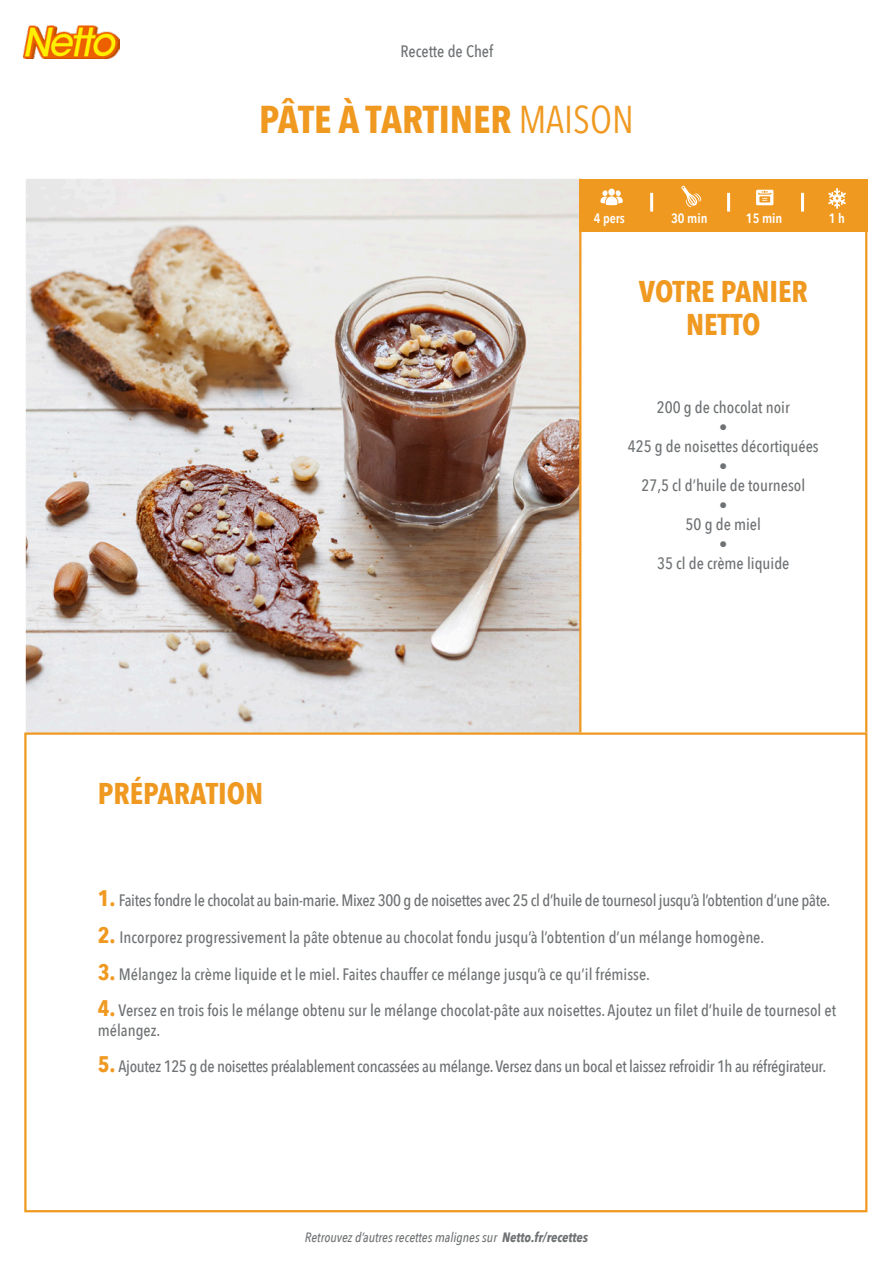
<style>
.page{position:relative;width:893px;height:1263px;background:#fff}
.page>*{position:absolute;margin:0;border:0;box-sizing:border-box;transform-origin:0 0}
.t1{font:700 38.7px "Avenir Next Condensed";color:#f09921}
.t2{font:700 30px "Avenir Next Condensed";color:#f09921}
.t3{font:500 16.5px/19.5px "Avenir Next Condensed";color:#6f7274}
.t4{font:500 16.5px "Avenir Next Condensed";letter-spacing:-.02em;color:#6f7274}
.t5{font:italic 500 13.5px "Avenir Next Condensed";color:#6f7274}
.t6{font:600 13.5px "Avenir Next Condensed";color:#fff}
.s1{font-weight:400}
.s2{font-weight:700;font-size:22.5px;color:#f09921}
.s3{font-weight:700}
</style>
<div class="page">
<img style="left:27px;top:180px;width:552px;height:552px">
<img style="left:24px;top:26px;width:96px;height:32px">
<hr style="left:579px;top:179px;width:2px;height:553px;background:#f09921">
<hr style="left:865px;top:179px;width:2px;height:553px;background:#f09921">
<div style="left:579px;top:179px;width:288px;height:52px;background:#f09921"></div>
<hr style="left:650px;top:193px;width:3px;height:19px;background:#fff">
<hr style="left:727px;top:193px;width:3px;height:19px;background:#fff">
<svg style="left:600px;top:189px;width:23px;height:16px"></svg>
<svg style="left:681px;top:185px;width:21px;height:23px"></svg>
<svg style="left:756px;top:190px;width:17px;height:15px"></svg>
<hr style="left:801px;top:193px;width:3px;height:19px;background:#fff">
<svg style="left:828px;top:188px;width:18px;height:21px"></svg>
<p class="t3" style="left:401px;top:42px;width:94px">Recette de Chef</p>
<p class="t1" style="left:259px;top:96px;width:376px">PÂTE À TARTINER <span class="s1">MAISON</span></p>
<p class="t6" style="left:594px;top:207px;width:33px">4 pers</p>
<p class="t6" style="left:671px;top:207px;width:38px">30 min</p>
<p class="t6" style="left:746px;top:207px;width:38px">15 min</p>
<p class="t6" style="left:829px;top:207px;width:18px">1 h</p>
<p class="t2" style="left:639px;top:273px;width:170px">VOTRE PANIER</p>
<p class="t2" style="left:686px;top:306px;width:76px">NETTO</p>
<p class="t2" style="left:98px;top:775px;width:167px">PRÉPARATION</p>
<p class="t3" style="left:657px;top:398px;width:134px">200 g de chocolat noir</p>
<p class="t3" style="left:719px;top:417px;width:10px">•</p>
<p class="t3" style="left:628px;top:437px;width:192px">425 g de noisettes décortiquées</p>
<p class="t3" style="left:719px;top:456px;width:10px">•</p>
<p class="t3" style="left:641px;top:476px;width:165px">27,5 cl d’huile de tournesol</p>
<p class="t3" style="left:719px;top:495px;width:10px">•</p>
<p class="t3" style="left:686px;top:515px;width:77px">50 g de miel</p>
<p class="t3" style="left:719px;top:534px;width:10px">•</p>
<p class="t3" style="left:657px;top:554px;width:134px">35 cl de crème liquide</p>
<p class="t4" style="left:98px;top:891px;width:734px"><span class="s2">1.</span> Faites fondre le chocolat au bain-marie. Mixez 300 g de noisettes avec 25 cl d’huile de tournesol jusqu’à l’obtention d’une pâte.</p>
<p class="t3" style="left:98px;top:927px;width:668px"><span class="s2">2.</span> Incorporez progressivement la pâte obtenue au chocolat fondu jusqu’à l’obtention d’un mélange homogène.</p>
<p class="t3" style="left:98px;top:964px;width:554px"><span class="s2">3.</span> Mélangez la crème liquide et le miel. Faites chauffer ce mélange jusqu’à ce qu’il frémisse.</p>
<p class="t3" style="left:98px;top:1000px;width:740px"><span class="s2">4.</span> Versez en trois fois le mélange obtenu sur le mélange chocolat-pâte aux noisettes. Ajoutez un filet d’huile de tournesol et mélangez.</p>
<p class="t4" style="left:98px;top:1056px;width:730px"><span class="s2">5.</span> Ajoutez 125 g de noisettes préalablement concassées au mélange. Versez dans un bocal et laissez refroidir 1h au réfrégirateur.</p>
<p class="t5" style="left:305px;top:1229px;width:285px">Retrouvez d’autres recettes malignes sur <span class="s3">Netto.fr/recettes</span></p>
</div>
